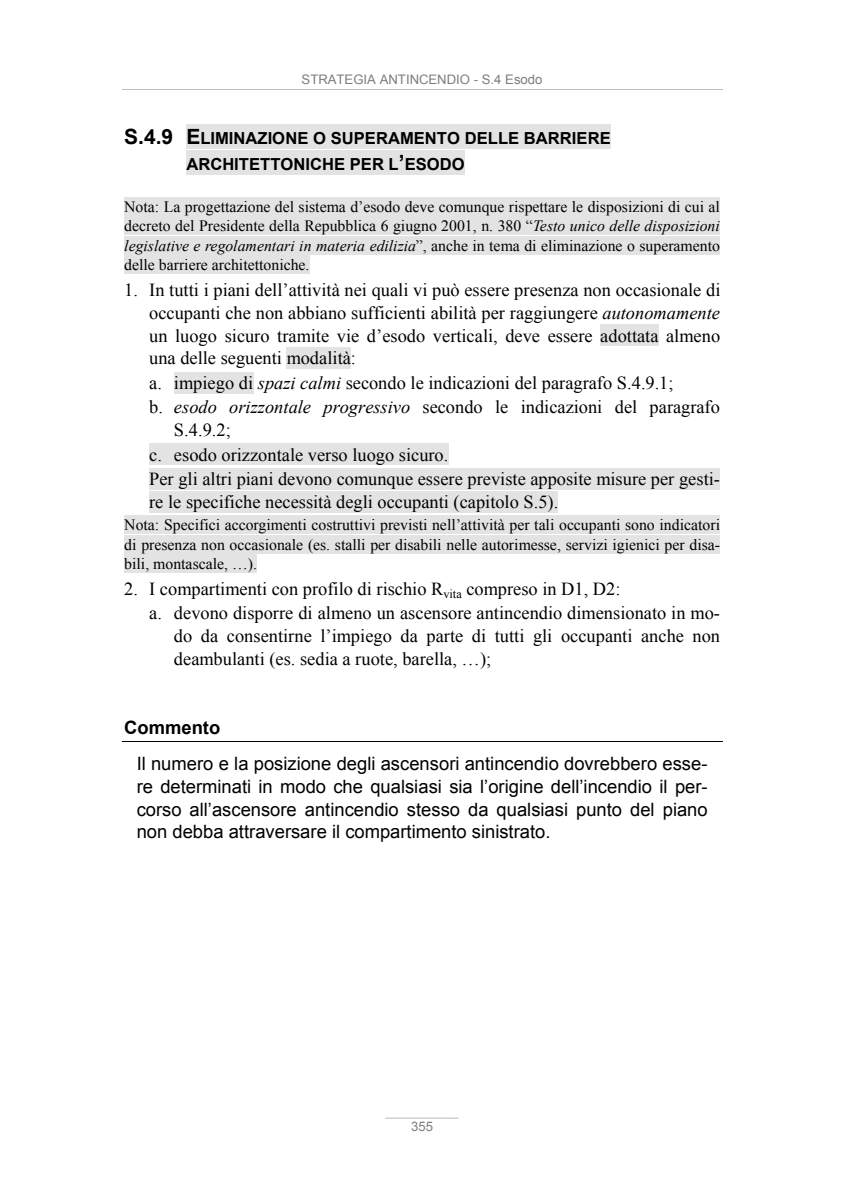
<style>
.page{position:relative;width:844px;height:1191px;background:#fff}
.page>*{position:absolute;margin:0;border:0;box-sizing:border-box;transform-origin:0 0}
.t1{font:18.38px/22.8px "Times New Roman";color:#000}
.t2{font:18.38px/22.8px "Arial";color:#000}
.t3{font:700 16.62px/26.1px "Arial";color:#000}
.t4{font:15.75px/19.6px "Times New Roman";color:#000;text-align:justify}
.t5{font:13.12px "Arial";letter-spacing:-.005em;color:#7e7e7e}
.t6{font:13.12px/15px "Arial";color:#bfbfbf;text-align:center}
.s1{font-size:21px}
.s2{font-style:italic}
.s3{font-weight:700}
.s4{color:#7e7e7e}
</style>
<div class="page">
<hr style="left:122px;top:89px;width:600px;height:1px;background:#bfbfbf">
<div style="left:186px;top:124px;width:424px;height:24px;background:#e3e3e3"></div>
<div style="left:186px;top:150px;width:278px;height:24px;background:#e3e3e3"></div>
<div style="left:124px;top:197px;width:595px;height:18px;background:#e3e3e3"></div>
<div style="left:124px;top:217px;width:595px;height:18px;background:#e3e3e3"></div>
<div style="left:124px;top:236px;width:595px;height:18px;background:#e3e3e3"></div>
<div style="left:124px;top:256px;width:185px;height:18px;background:#e3e3e3"></div>
<div style="left:600px;top:324px;width:58px;height:22px;background:#e3e3e3"></div>
<div style="left:286px;top:347px;width:65px;height:21px;background:#e3e3e3"></div>
<div style="left:174px;top:372px;width:79px;height:21px;background:#e3e3e3"></div>
<div style="left:149px;top:444px;width:299px;height:21px;background:#e3e3e3"></div>
<div style="left:149px;top:468px;width:570px;height:21px;background:#e3e3e3"></div>
<div style="left:149px;top:491px;width:409px;height:21px;background:#e3e3e3"></div>
<div style="left:124px;top:516px;width:595px;height:18px;background:#e3e3e3"></div>
<div style="left:124px;top:535px;width:595px;height:18px;background:#e3e3e3"></div>
<div style="left:124px;top:555px;width:133px;height:18px;background:#e3e3e3"></div>
<hr style="left:122px;top:741px;width:600px;height:1px;background:#000">
<p class="t5" style="left:301px;top:72px;width:242px">STRATEGIA ANTINCENDIO - S.4 Esodo</p>
<p class="t3" style="left:186px;top:125px;width:426px;text-indent:-62px"><span class="s1">S.4.9 E</span>LIMINAZIONE O SUPERAMENTO DELLE BARRIERE<br>ARCHITETTONICHE PER L<span class="s1">’</span>ESODO</p>
<p class="t4" style="left:124px;top:196px;width:597px">Nota: La progettazione del sistema d’esodo deve comunque rispettare le disposizioni di cui al decreto del Presidente della Repubblica 6 giugno 2001, n. 380 “<span class="s2">Testo unico delle disposizioni legislative e regolamentari in materia edilizia</span>”, anche in tema di eliminazione o superamento delle barriere architettoniche.</p>
<p class="t1" style="left:149px;top:278px;width:572px;text-align:justify;text-indent:-25px">1. In tutti i piani dell’attività nei quali vi può essere presenza non occasionale di occupanti che non abbiano sufficienti abilità per raggiungere <span class="s2">autonomamente </span>un luogo sicuro tramite vie d’esodo verticali, deve essere adottata almeno una delle seguenti modalità:</p>
<p class="t1" style="left:149px;top:371px;width:526px">a. impiego di <span class="s2">spazi calmi</span> secondo le indicazioni del paragrafo S.4.9.1;</p>
<p class="t1" style="left:149px;top:396px;width:572px">b. <span class="s2">esodo orizzontale progressivo</span> secondo le indicazioni del paragrafo</p>
<p class="t1" style="left:174px;top:419px;width:58px">S.4.9.2;</p>
<p class="t1" style="left:149px;top:443px;width:301px">c. esodo orizzontale verso luogo sicuro.</p>
<p class="t1" style="left:149px;top:468px;width:572px">Per gli altri piani devono comunque essere previste apposite misure per gesti-</p>
<p class="t1" style="left:149px;top:490px;width:410px">re le specifiche necessità degli occupanti (capitolo S.5).</p>
<p class="t4" style="left:124px;top:515px;width:597px">Nota: Specifici accorgimenti costruttivi previsti nell’attività per tali occupanti sono indicatori di presenza non occasionale (es. stalli per disabili nelle autorimesse, servizi igienici per disa&shy;bili, montascale, …).</p>
<p class="t1" style="left:149px;top:576px;width:572px;line-height:24.5px;text-indent:-25px">2. I compartimenti con profilo di rischio R<sub>vita</sub> compreso in D1, D2:<br>a. devono disporre di almeno un ascensore antincendio dimensionato in mo-</p>
<p class="t1" style="left:174px;top:625px;width:547px">do da consentirne l’impiego da parte di tutti gli occupanti anche non deambulanti (es. sedia a ruote, barella, …);</p>
<p class="t2" style="left:137px;top:709px;width:572px;line-height:36.2px;text-indent:-12px"><span class="s3">Commento<br></span>Il numero e la posizione degli ascensori antincendio dovrebbero esse-</p>
<p class="t2" style="left:137px;top:775px;width:572px;text-align:justify">re determinati in modo che qualsiasi sia l’origine dell’incendio il per&shy;corso all’ascensore antincendio stesso da qualsiasi punto del piano non debba attraversare il compartimento sinistrato.</p>
<p class="t6" style="left:385px;top:1103px;width:75px">__________<br><span class="s4">355</span></p>
</div>
